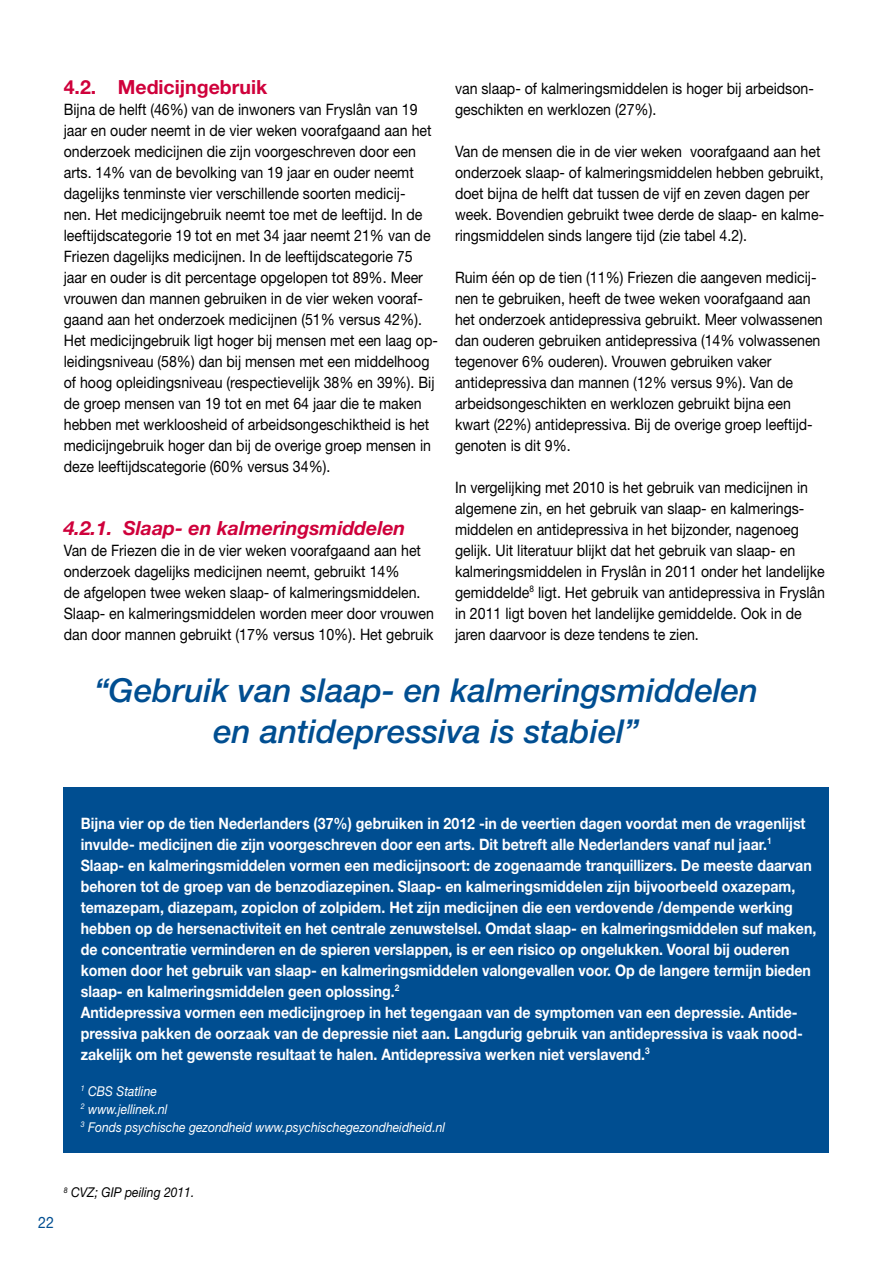
<style>
.page{position:relative;width:893px;height:1263px;background:#fff}
.page>*{position:absolute;margin:0;border:0;box-sizing:border-box;transform-origin:0 0}
.t1{font:italic 500 33px/41.7px "Helvetica Neue";color:#004e91;text-align:center}
.t2{font:italic 700 19.5px "Helvetica Neue";color:#cf013b}
.t3{font:700 19.5px "Helvetica Neue";color:#cf013b}
.t4{font:15.75px/21px "Helvetica Neue";color:#000;scale:.9 1}
.t5{font:700 15.75px/21px "Helvetica Neue";color:#fff;scale:.9 1}
.t6{font:15.75px "Helvetica Neue";color:#004e91;scale:.9 1}
.t7{font:italic 13.5px/18px "Helvetica Neue";color:#fff;scale:.9 1}
.t8{font:italic 13.5px "Helvetica Neue";color:#000;scale:.9 1}
</style>
<div class="page">
<div style="left:64px;top:787px;width:765px;height:365px;background:#004e91"></div>
<p class="t3" style="left:64px;top:75px;width:205px">4.2. Medicijngebruik</p>
<p class="t4" style="left:64px;top:98px;width:417px">Bijna de helft (46%) van de inwoners van Fryslân van 19 jaar en ouder neemt in de vier weken voorafgaand aan het onderzoek medicijnen die zijn voorgeschreven door een arts. 14% van de bevolking van 19 jaar en ouder neemt dagelijks tenminste vier verschillende soorten medicij-<br>nen. Het medicijngebruik neemt toe met de leeftijd. In de leeftijdscategorie 19 tot en met 34 jaar neemt 21% van de Friezen dagelijks medicijnen. In de leeftijdscategorie 75 jaar en ouder is dit percentage opgelopen tot 89%. Meer vrouwen dan mannen gebruiken in de vier weken vooraf&shy;gaand aan het onderzoek medicijnen (51% versus 42%).<br>Het medicijngebruik ligt hoger bij mensen met een laag op&shy;leidingsniveau (58%) dan bij mensen met een middelhoog of hoog opleidingsniveau (respectievelijk 38% en 39%). Bij de groep mensen van 19 tot en met 64 jaar die te maken hebben met werkloosheid of arbeidsongeschiktheid is het medicijngebruik hoger dan bij de overige groep mensen in deze leeftijdscategorie (60% versus 34%).</p>
<p class="t4" style="left:455px;top:77px;width:400px">van slaap- of kalmeringsmiddelen is hoger bij arbeidson&shy;geschikten en werklozen (27%).</p>
<p class="t4" style="left:455px;top:140px;width:412px">Van de mensen die in de vier weken voorafgaand aan het onderzoek slaap- of kalmeringsmiddelen hebben gebruikt, doet bijna de helft dat tussen de vijf en zeven dagen per week. Bovendien gebruikt twee derde de slaap- en kalme&shy;ringsmiddelen sinds langere tijd (zie tabel 4.2).</p>
<p class="t4" style="left:455px;top:266px;width:410px">Ruim één op de tien (11%) Friezen die aangeven medicij&shy;nen te gebruiken, heeft de twee weken voorafgaand aan het onderzoek antidepressiva gebruikt. Meer volwassenen dan ouderen gebruiken antidepressiva (14% volwassenen tegenover 6% ouderen). Vrouwen gebruiken vaker antidepressiva dan mannen (12% versus 9%). Van de arbeidsongeschikten en werklozen gebruikt bijna een kwart (22%) antidepressiva. Bij de overige groep leeftijd&shy;genoten is dit 9%.</p>
<p class="t4" style="left:455px;top:476px;width:413px">In vergelijking met 2010 is het gebruik van medicijnen in algemene zin, en het gebruik van slaap- en kalmerings&shy;middelen en antidepressiva in het bijzonder, nagenoeg gelijk. Uit literatuur blijkt dat het gebruik van slaap- en kalmeringsmiddelen in Fryslân in 2011 onder het landelijke gemiddelde<sup>8</sup> ligt. Het gebruik van antidepressiva in Fryslân in 2011 ligt boven het landelijke gemiddelde. Ook in de jaren daarvoor is deze tendens te zien.</p>
<p class="t2" style="left:64px;top:516px;width:343px">4.2.1. Slaap- en kalmeringsmiddelen</p>
<p class="t4" style="left:64px;top:539px;width:413px">Van de Friezen die in de vier weken voorafgaand aan het onderzoek dagelijks medicijnen neemt, gebruikt 14%<br>de afgelopen twee weken slaap- of kalmeringsmiddelen.<br>Slaap- en kalmeringsmiddelen worden meer door vrouwen dan door mannen gebruikt (17% versus 10%). Het gebruik</p>
<h1 class="t1" style="left:94px;top:669px;width:665px">“Gebruik van slaap- en kalmeringsmiddelen en antidepressiva is stabiel”</h1>
<p class="t5" style="left:81px;top:812px;width:819px">Bijna vier op de tien Nederlanders (37%) gebruiken in 2012 -in de veertien dagen voordat men de vragenlijst invulde- medicijnen die zijn voorgeschreven door een arts. Dit betreft alle Nederlanders vanaf nul jaar.<sup>1<br></sup>Slaap- en kalmeringsmiddelen vormen een medicijnsoort: de zogenaamde tranquillizers. De meeste daarvan behoren tot de groep van de benzodiazepinen. Slaap- en kalmeringsmiddelen zijn bijvoorbeeld oxazepam, temazepam, diazepam, zopiclon of zolpidem. Het zijn medicijnen die een verdovende /dempende werking hebben op de hersenactiviteit en het centrale zenuwstelsel. Omdat slaap- en kalmeringsmiddelen suf maken, de concentratie verminderen en de spieren verslappen, is er een risico op ongelukken. Vooral bij ouderen komen door het gebruik van slaap- en kalmeringsmiddelen valongevallen voor. Op de langere termijn bieden slaap- en kalmeringsmiddelen geen oplossing.<sup>2<br></sup>Antidepressiva vormen een medicijngroep in het tegengaan van de symptomen van een depressie. Antide&shy;pressiva pakken de oorzaak van de depressie niet aan. Langdurig gebruik van antidepressiva is vaak nood&shy;zakelijk om het gewenste resultaat te halen. Antidepressiva werken niet verslavend.<sup>3</sup></p>
<p class="t7" style="left:81px;top:1082px;width:406px"><sup>1</sup> CBS Statline<br><sup>2</sup> www.jellinek.nl<br><sup>3</sup> Fonds psychische gezondheid www.psychischegezondheidheid.nl</p>
<p class="t6" style="left:38px;top:1213px;width:19px">22</p>
<p class="t8" style="left:64px;top:1184px;width:147px"><sup>8</sup> CVZ; GIP peiling 2011.</p>
</div>
